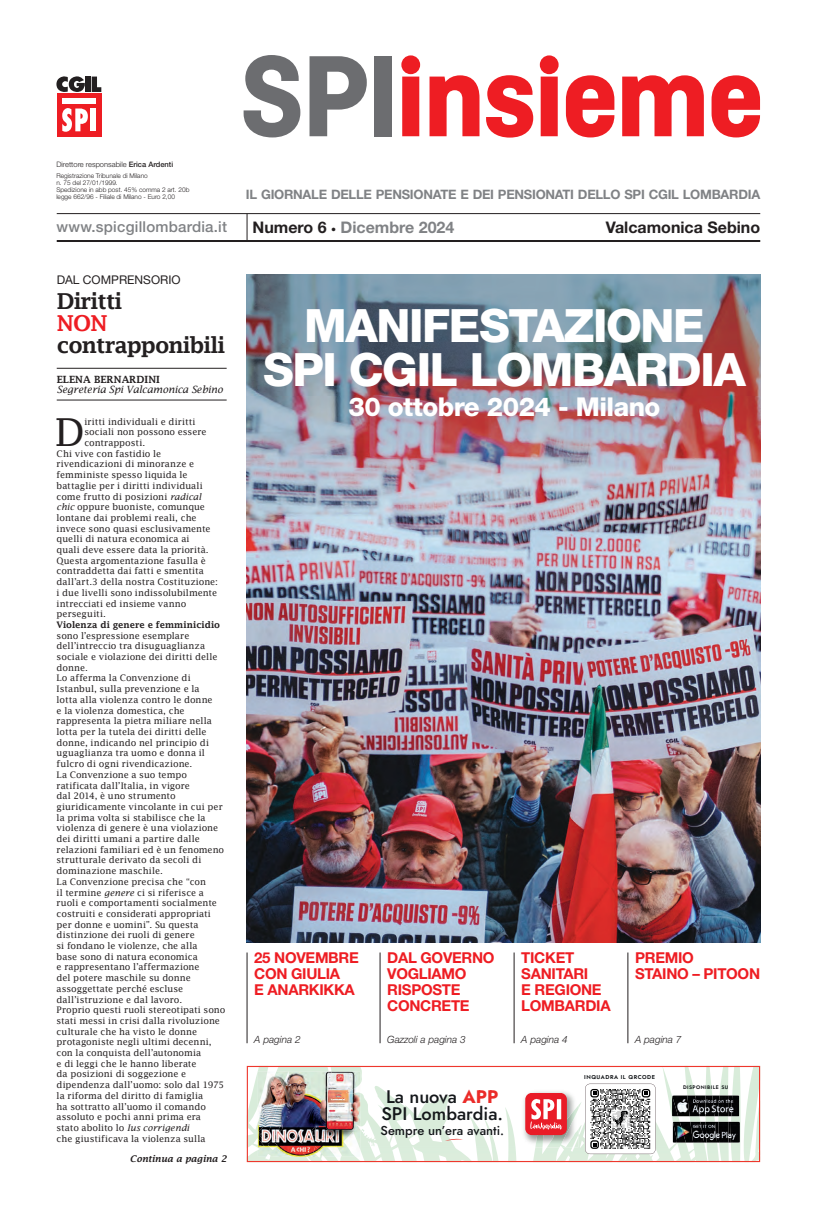
<style>
.page{position:relative;width:817px;height:1219px;background:#fff}
.page>*{position:absolute;margin:0;border:0;box-sizing:border-box;transform-origin:0 0}
.t1{font:800 46px/44px "Helvetica Neue LT Std";letter-spacing:-.03em;color:#fff;text-align:center}
.t2{font:38.6px "Lucida Fax";color:#231f20}
.t3{font:800 26px "Helvetica Neue LT Std";letter-spacing:-.02em;color:#fff}
.t4{font:600 22px "Lucida Fax";letter-spacing:-.04em;color:#231f20}
.t5{font:600 22px "Lucida Fax";color:#ee1d23}
.t6{font:18.2px/17.5px "Jost";color:#14171a}
.t7{font:700 16px "Helvetica Neue LT Std";color:#808285}
.t8{font:700 16px "Helvetica Neue LT Std";color:#231f20}
.t9{font:700 15px/16px "Helvetica Neue LT Std";letter-spacing:-.02em;color:#ee1d23}
.t10{font:500 15px "Helvetica Neue LT Std";letter-spacing:.015em;color:#808285}
.t11{font:700 13px "Helvetica Neue LT Std";letter-spacing:-.02em;color:#808285}
.t12{font:12.9px "Jost";color:#14171a}
.t13{font:12px "Helvetica Neue LT Std";color:#231f20}
.t14{font:italic 300 10px "Helvetica Neue LT Std";color:#231f20}
.t15{font:italic 10px "Lucida Fax";letter-spacing:-.02em;color:#231f20}
.t16{font:600 10px "Lucida Fax";color:#231f20}
.t17{font:9px/10.7px "Lucida Fax";color:#231f20}
.t18{font:600 9px "Lucida Fax";color:#231f20}
.t19{font:italic 600 9px "Lucida Fax";color:#231f20}
.t20{font:300 7.5px "Helvetica Neue LT Std";color:#231f20}
.t21{font:300 6.5px/7px "Helvetica Neue LT Std";color:#231f20}
.t22{font:600 5.6px "Jost";letter-spacing:.09em;color:#14171a}
.t23{font:600 5.1px "Jost";letter-spacing:.09em;color:#14171a}
.s1{font-weight:500}
.s2{color:#231f20}
.s3{font-size:10px;color:#231f20}
.s4{font-style:italic}
.s5{color:#eb2c29}
</style>
<div class="page">
<div style="left:57px;top:93px;width:44px;height:44px;background:#ee1d23"></div>
<svg style="left:56px;top:76px;width:29px;height:16px"></svg>
<div style="left:86px;top:76px;width:5px;height:16px;background:#231f20"></div>
<svg style="left:92px;top:76px;width:9px;height:16px"></svg>
<svg style="left:62px;top:108px;width:26px;height:24px"></svg>
<div style="left:91px;top:109px;width:5px;height:22px;background:#fff"></div>
<div style="left:62px;top:99px;width:34px;height:5px;background:#fff"></div>
<hr style="left:57px;top:240px;width:703px;height:2px;background:#231f20">
<svg style="left:247px;top:214px;width:1px;height:26px"></svg>
<hr style="left:57px;top:213px;width:703px;height:1px;background:#231f20">
<svg style="left:243px;top:55px;width:57px;height:82px"></svg>
<svg style="left:309px;top:56px;width:58px;height:80px"></svg>
<div style="left:374px;top:56px;width:17px;height:80px;background:#6c6d70"></div>
<svg style="left:401px;top:55px;width:19px;height:81px;background:#f04146"></svg>
<svg style="left:429px;top:75px;width:50px;height:61px"></svg>
<svg style="left:486px;top:75px;width:47px;height:63px"></svg>
<svg style="left:539px;top:55px;width:19px;height:81px;background:#f04247"></svg>
<svg style="left:565px;top:75px;width:49px;height:62px"></svg>
<svg style="left:622px;top:75px;width:81px;height:61px"></svg>
<svg style="left:711px;top:75px;width:48px;height:62px"></svg>
<svg style="left:247px;top:1066px;width:513px;height:96px"></svg>
<hr style="left:57px;top:368px;width:169px;height:1px;background:#231f20">
<hr style="left:57px;top:400px;width:169px;height:1px;background:#231f20">
<hr style="left:627px;top:952px;width:1px;height:91px;background:#231f20">
<hr style="left:247px;top:952px;width:1px;height:91px;background:#231f20">
<hr style="left:380px;top:952px;width:1px;height:91px;background:#231f20">
<hr style="left:513px;top:952px;width:1px;height:91px;background:#231f20">
<img style="left:247px;top:275px;width:513px;height:668px">
<p class="t20" style="left:56px;top:160px;width:118px">Direttore responsabile <span class="s1">Erica Ardenti</span></p>
<p class="t21" style="left:56px;top:172px;width:134px">Registrazione Tribunale di Milano<br>n. 75 del 27/01/1999.<br>Spedizione in abb post. 45% comma 2 art. 20b legge 662/96 - Filiale di Milano - Euro 2,00</p>
<h3 class="t11" style="left:246px;top:186px;width:515px">IL GIORNALE DELLE PENSIONATE E DEI PENSIONATI DELLO SPI CGIL LOMBARDIA</h3>
<h3 class="t10" style="left:57px;top:218px;width:172px">www.spicgillombardia.it</h3>
<h3 class="t7" style="left:252px;top:217px;width:203px"><span class="s2">Numero 6</span> <span class="s3">•</span> Dicembre 2024</h3>
<h3 class="t8" style="left:605px;top:217px;width:156px">Valcamonica Sebino</h3>
<h3 class="t13" style="left:57px;top:272px;width:125px">DAL COMPRENSORIO</h3>
<h3 class="t4" style="left:57px;top:288px;width:67px">Diritti</h3>
<h3 class="t5" style="left:57px;top:310px;width:52px">NON</h3>
<h3 class="t4" style="left:57px;top:332px;width:170px">contrapponibili</h3>
<p class="t16" style="left:57px;top:373px;width:105px">ELENA BERNARDINI</p>
<p class="t15" style="left:57px;top:383px;width:168px">Segreteria Spi Valcamonica Sebino</p>
<h2 class="t2" style="left:55px;top:410px;width:32px">D</h2>
<p class="t17" style="left:84px;top:416px;width:113px">iritti individuali e diritti</p>
<p class="t17" style="left:84px;top:427px;width:124px">sociali non possono essere</p>
<p class="t17" style="left:84px;top:437px;width:62px">contrapposti.</p>
<p class="t17" style="left:57px;top:448px;width:106px">Chi vive con fastidio le</p>
<p class="t17" style="left:57px;top:459px;width:139px">rivendicazioni di minoranze e</p>
<p class="t17" style="left:57px;top:469px;width:132px">femministe spesso liquida le</p>
<p class="t17" style="left:57px;top:480px;width:148px">battaglie per i diritti individuali</p>
<p class="t17" style="left:57px;top:491px;width:146px">come frutto di posizioni <span class="s4">radical</span></p>
<p class="t17" style="left:57px;top:502px;width:150px"><span class="s4">chic</span> oppure buoniste, comunque</p>
<p class="t17" style="left:57px;top:512px;width:141px">lontane dai problemi reali, che</p>
<p class="t17" style="left:57px;top:523px;width:155px">invece sono quasi esclusivamente</p>
<p class="t17" style="left:57px;top:534px;width:134px">quelli di natura economica ai</p>
<p class="t17" style="left:57px;top:544px;width:154px">quali deve essere data la priorità.</p>
<p class="t17" style="left:57px;top:555px;width:151px">Questa argomentazione fasulla è</p>
<p class="t17" style="left:57px;top:566px;width:149px">contraddetta dai fatti e smentita</p>
<p class="t17" style="left:57px;top:576px;width:163px">dall’art.3 della nostra Costituzione:</p>
<p class="t17" style="left:57px;top:587px;width:162px">i due livelli sono indissolubilmente</p>
<p class="t17" style="left:57px;top:598px;width:131px">intrecciati ed insieme vanno</p>
<p class="t17" style="left:57px;top:609px;width:51px">perseguiti.</p>
<p class="t18" style="left:57px;top:620px;width:165px">Violenza di genere e femminicidio</p>
<p class="t17" style="left:57px;top:630px;width:170px">sono l’espressione esemplare dell’intreccio tra disuguaglianza sociale e violazione dei diritti delle donne.<br>Lo afferma la Convenzione di<br>Istanbul, sulla prevenzione e la<br>lotta alla violenza contro le donne<br>e la violenza domestica, che rappresenta la pietra miliare nella lotta per la tutela dei diritti delle donne, indicando nel principio di uguaglianza tra uomo e donna il fulcro di ogni rivendicazione.<br>La Convenzione a suo tempo ratificata dall’Italia, in vigore<br>dal 2014, è uno strumento giuridicamente vincolante in cui per la prima volta si stabilisce che la violenza di genere è una violazione dei diritti umani a partire dalle relazioni familiari ed è un fenomeno strutturale derivato da secoli di dominazione maschile.<br>La Convenzione precisa che “con<br>il termine <span class="s4">genere</span> ci si riferisce a ruoli e comportamenti socialmente costruiti e considerati appropriati per donne e uomini”. Su questa distinzione dei ruoli di genere<br>si fondano le violenze, che alla<br>base sono di natura economica<br>e rappresentano l’affermazione<br>del potere maschile su donne assoggettate perché escluse dall’istruzione e dal lavoro.<br>Proprio questi ruoli stereotipati sono stati messi in crisi dalla rivoluzione culturale che ha visto le donne protagoniste negli ultimi decenni, con la conquista dell’autonomia<br>e di leggi che le hanno liberate<br>da posizioni di soggezione e dipendenza dall’uomo: solo dal 1975 la riforma del diritto di famiglia<br>ha sottratto all’uomo il comando assoluto e pochi anni prima era stato abolito lo <span class="s4">Ius corrigendi<br></span>che giustificava la violenza sulla</p>
<p class="t19" style="left:130px;top:1154px;width:98px">Continua a pagina 2</p>
<h1 class="t1" style="left:263px;top:303px;width:484px">MANIFESTAZIONE<br>SPI CGIL LOMBARDIA</h1>
<h3 class="t3" style="left:348px;top:391px;width:313px">30 ottobre 2024 - Milano</h3>
<h3 class="t9" style="left:254px;top:949px;width:106px">25 NOVEMBRE<br>CON GIULIA<br>E ANARKIKKA</h3>
<p class="t14" style="left:254px;top:1034px;width:48px">A pagina 2</p>
<h3 class="t9" style="left:387px;top:949px;width:109px">DAL GOVERNO<br>VOGLIAMO<br>RISPOSTE<br>CONCRETE</h3>
<p class="t14" style="left:387px;top:1034px;width:80px">Gazzoli a pagina 3</p>
<h3 class="t6" style="left:381px;top:1088px;width:123px">La nuova <span class="s5">APP<br></span>SPI Lombardia.</h3>
<h3 class="t12" style="left:380px;top:1122px;width:125px">Sempre un’era avanti.</h3>
<h3 class="t9" style="left:521px;top:949px;width:91px">TICKET<br>SANITARI<br>E REGIONE<br>LOMBARDIA</h3>
<p class="t14" style="left:521px;top:1034px;width:48px">A pagina 4</p>
<h3 class="t9" style="left:635px;top:949px;width:126px">PREMIO<br>STAINO – PITOON</h3>
<p class="t14" style="left:635px;top:1034px;width:48px">A pagina 7</p>
<p class="t22" style="left:584px;top:1073px;width:72px">INQUADRA IL QRCODE</p>
<p class="t23" style="left:683px;top:1084px;width:47px">DISPONIBILE SU</p>
</div>
